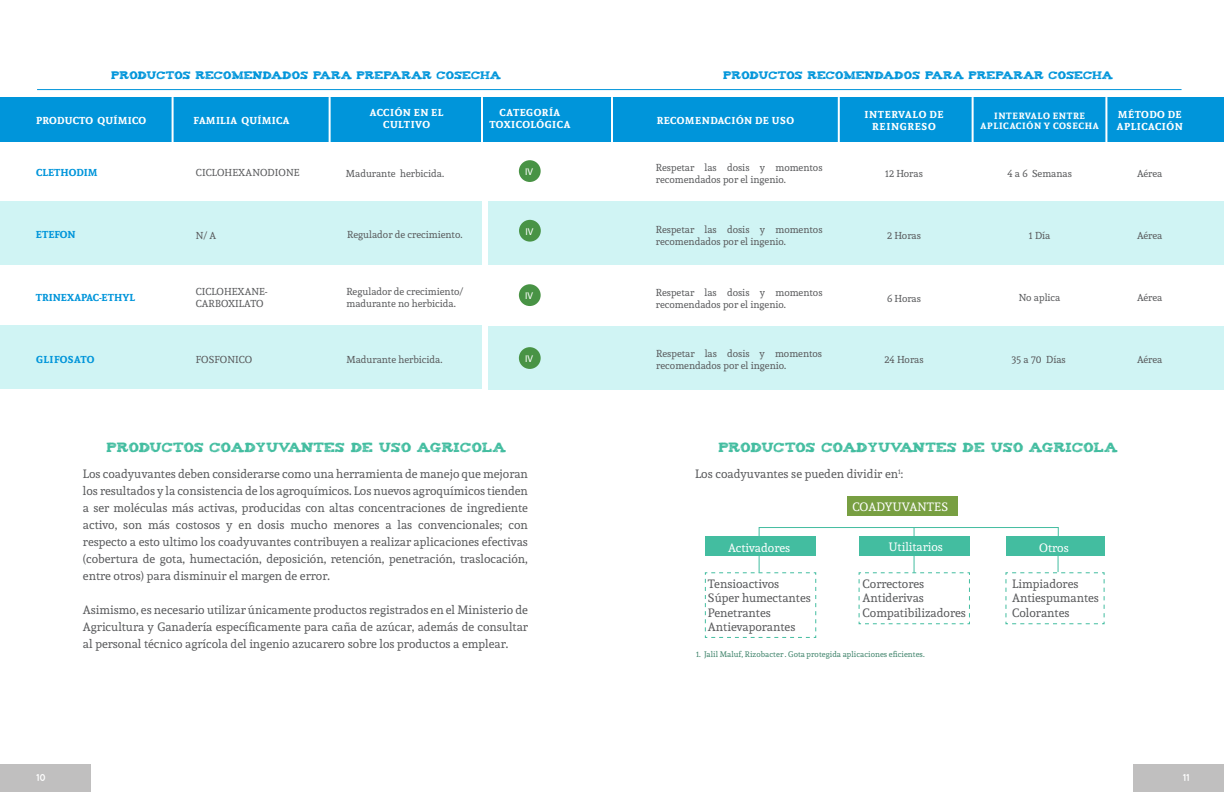
<style>
.page{position:relative;width:1224px;height:792px;background:#fff}
.page>*{position:absolute;margin:0;border:0;box-sizing:border-box;transform-origin:0 0}
.t1{font:12px/17px "Andada";color:#58595b}
.t2{font:12px "Andada";color:#fff}
.t3{font:12px "Andada";letter-spacing:.02em;color:#fff}
.t4{font:11px "Tiza";letter-spacing:.02em;color:#43bda0}
.t5{font:10px/12px "Andada";color:#58595b}
.t6{font:700 10px/12px "Andada";letter-spacing:.05em;color:#fff;text-align:center}
.t7{font:700 10px "Andada";color:#0095da}
.t8{font:700 10px "Andada";letter-spacing:.025em;color:#fff}
.t9{font:700 10px/12px "Andada";letter-spacing:.07em;color:#fff;text-align:center}
.t10{font:700 10px "Andada";letter-spacing:.04em;color:#0095da}
.t11{font:10px "Myriad Pro";color:#fff}
.t12{font:700 10px "Quicksand";color:#fff}
.t13{font:9px "Tiza";letter-spacing:.02em;color:#0095da}
.t14{font:700 9px/10.8px "Andada";letter-spacing:.07em;color:#fff;text-align:center}
.t15{font:8px "Andada";letter-spacing:.01em;color:#3e836a}
</style>
<div class="page">
<div style="left:0;top:765px;width:90px;height:27px;background:#c0bfbf"></div>
<div style="left:1134px;top:765px;width:90px;height:27px;background:#c0bfbf"></div>
<div style="left:519px;top:160px;width:22px;height:22px;background:#489345;border-radius:50%"></div>
<div style="left:489px;top:201px;width:735px;height:64px;background:#d0f4f4"></div>
<div style="left:489px;top:326px;width:735px;height:64px;background:#d0f4f4"></div>
<div style="left:0;top:201px;width:482px;height:64px;background:#d0f4f4"></div>
<div style="left:0;top:325px;width:482px;height:64px;background:#d0f4f4"></div>
<div style="left:1006px;top:536px;width:98px;height:19px;background:#43bda0"></div>
<hr style="left:914px;top:528px;width:1px;height:45px;background:#43bda0">
<div style="left:705px;top:536px;width:111px;height:19px;background:#43bda0"></div>
<div style="left:859px;top:536px;width:111px;height:19px;background:#43bda0"></div>
<div style="left:847px;top:497px;width:110px;height:19px;background:#789f42"></div>
<svg style="left:859px;top:572px;width:111px;height:53px"></svg>
<svg style="left:758px;top:527px;width:301px;height:9px"></svg>
<svg style="left:705px;top:555px;width:111px;height:83px"></svg>
<svg style="left:1005px;top:553px;width:100px;height:72px"></svg>
<hr style="left:37px;top:89px;width:1145px;height:1px;background:#0095da">
<div style="left:0;top:97px;width:1224px;height:44px;background:#0095da"></div>
<hr style="left:972px;top:97px;width:2px;height:50px;background:#fff">
<hr style="left:1105px;top:97px;width:2px;height:50px;background:#fff">
<hr style="left:838px;top:97px;width:2px;height:50px;background:#fff">
<hr style="left:611px;top:97px;width:2px;height:50px;background:#fff">
<hr style="left:329px;top:97px;width:2px;height:50px;background:#fff">
<hr style="left:481px;top:97px;width:2px;height:50px;background:#fff">
<hr style="left:172px;top:97px;width:2px;height:50px;background:#fff">
<div style="left:519px;top:220px;width:22px;height:22px;background:#489345;border-radius:50%"></div>
<div style="left:519px;top:284px;width:22px;height:22px;background:#489345;border-radius:50%"></div>
<div style="left:519px;top:347px;width:22px;height:22px;background:#489345;border-radius:50%"></div>
<p class="t13" style="left:111px;top:68px;width:391px">PRODUCTOS RECOMENDADOS PARA PREPARAR COSECHA</p>
<p class="t13" style="left:723px;top:68px;width:391px">PRODUCTOS RECOMENDADOS PARA PREPARAR COSECHA</p>
<p class="t8" style="left:36px;top:114px;width:112px">PRODUCTO QUÍMICO</p>
<p class="t8" style="left:193px;top:114px;width:97px">FAMILIA QUÍMICA</p>
<p class="t6" style="left:370px;top:107px;width:75px">ACCIÓN EN EL<br>CULTIVO</p>
<p class="t14" style="left:981px;top:110px;width:120px">INTERVALO ENTRE<br>APLICACIÓN Y COSECHA</p>
<p class="t6" style="left:489px;top:107px;width:82px">CATEGORÍA<br>TOXICOLÓGICA</p>
<p class="t6" style="left:657px;top:115px;width:139px">RECOMENDACIÓN DE USO</p>
<p class="t6" style="left:1117px;top:109px;width:67px;text-align:left">MÉTODO DE<br>APLICACIÓN</p>
<p class="t9" style="left:864px;top:109px;width:81px">INTERVALO DE<br>REINGRESO</p>
<p class="t5" style="left:656px;top:161px;width:168px">Respetar las dosis y momentos recomendados por el ingenio.</p>
<p class="t11" style="left:525px;top:166px;width:9px">IV</p>
<p class="t7" style="left:36px;top:166px;width:63px">CLETHODIM</p>
<p class="t5" style="left:196px;top:167px;width:105px">CICLOHEXANODIONE</p>
<p class="t5" style="left:346px;top:167px;width:100px">Madurante herbicida.</p>
<p class="t5" style="left:885px;top:168px;width:39px">12 Horas</p>
<p class="t5" style="left:1007px;top:168px;width:66px">4 a 6 Semanas</p>
<p class="t5" style="left:1137px;top:168px;width:27px">Aérea</p>
<p class="t5" style="left:656px;top:223px;width:168px">Respetar las dosis y momentos recomendados por el ingenio.</p>
<p class="t11" style="left:525px;top:225px;width:9px">IV</p>
<p class="t7" style="left:36px;top:228px;width:41px">ETEFON</p>
<p class="t5" style="left:196px;top:229px;width:22px">N/ A</p>
<p class="t5" style="left:347px;top:229px;width:117px">Regulador de crecimiento.</p>
<p class="t5" style="left:887px;top:229px;width:35px">2 Horas</p>
<p class="t5" style="left:1029px;top:229px;width:23px">1 Día</p>
<p class="t5" style="left:1137px;top:229px;width:27px">Aérea</p>
<p class="t5" style="left:346px;top:285px;width:118px">Regulador de crecimiento/ madurante no herbicida.</p>
<p class="t7" style="left:36px;top:290px;width:101px">TRINEXAPAC-ETHYL</p>
<p class="t5" style="left:196px;top:285px;width:73px">CICLOHEXANE-<br>CARBOXILATO</p>
<p class="t5" style="left:887px;top:292px;width:35px">6 Horas</p>
<p class="t5" style="left:1019px;top:291px;width:43px">No aplica</p>
<p class="t5" style="left:1137px;top:291px;width:27px">Aérea</p>
<p class="t5" style="left:656px;top:286px;width:168px">Respetar las dosis y momentos recomendados por el ingenio.</p>
<p class="t11" style="left:525px;top:290px;width:9px">IV</p>
<p class="t5" style="left:656px;top:347px;width:167px">Respetar las dosis y momentos recomendados por el ingenio.</p>
<p class="t5" style="left:884px;top:353px;width:41px">24 Horas</p>
<p class="t10" style="left:36px;top:352px;width:60px">GLIFOSATO</p>
<p class="t5" style="left:196px;top:353px;width:58px">FOSFONICO</p>
<p class="t5" style="left:346px;top:353px;width:98px">Madurante herbicida.</p>
<p class="t5" style="left:1012px;top:353px;width:55px">35 a 70 Días</p>
<p class="t5" style="left:1137px;top:353px;width:27px">Aérea</p>
<p class="t11" style="left:525px;top:353px;width:9px">IV</p>
<p class="t4" style="left:106px;top:439px;width:401px">PRODUCTOS COADYUVANTES DE USO AGRICOLA</p>
<p class="t1" style="left:83px;top:465px;width:447px;text-align:justify">Los coadyuvantes deben considerarse como una herramienta de manejo que mejoran los resultados y la consistencia de los agroquímicos. Los nuevos agroquímicos tienden a ser moléculas más activas, producidas con altas concentraciones de ingrediente activo, son más costosos y en dosis mucho menores a las convencionales; con respecto a esto ultimo los coadyuvantes contribuyen a realizar aplicaciones efectivas (cobertura de gota, humectación, deposición, retención, penetración, traslocación, entre otros) para disminuir el margen de error.</p>
<p class="t1" style="left:83px;top:601px;width:446px;text-align:justify">Asimismo, es necesario utilizar únicamente productos registrados en el Ministerio de Agricultura y Ganadería específicamente para caña de azúcar, además de consultar al personal técnico agrícola del ingenio azucarero sobre los productos a emplear.</p>
<p class="t4" style="left:718px;top:439px;width:401px">PRODUCTOS COADYUVANTES DE USO AGRICOLA</p>
<p class="t1" style="left:695px;top:465px;width:210px">Los coadyuvantes se pueden dividir en<sup>1</sup>:</p>
<p class="t3" style="left:852px;top:499px;width:97px">COADYUVANTES</p>
<p class="t2" style="left:728px;top:540px;width:64px">Activadores</p>
<p class="t2" style="left:889px;top:539px;width:56px">Utilitarios</p>
<p class="t1" style="left:708px;top:576px;width:104px;line-height:14.4px">Tensioactivos<br>Súper humectantes<br>Penetrantes<br>Antievaporantes</p>
<p class="t1" style="left:863px;top:576px;width:105px;line-height:14.4px">Correctores<br>Antiderivas<br>Compatibilizadores</p>
<p class="t1" style="left:1012px;top:576px;width:88px;line-height:14.4px">Limpiadores<br>Antiespumantes<br>Colorantes</p>
<p class="t15" style="left:696px;top:649px;width:230px">1. Jalil Maluf, Rizobacter . Gota protegida aplicaciones eficientes.</p>
<p class="t2" style="left:1039px;top:540px;width:31px">Otros</p>
<p class="t12" style="left:36px;top:771px;width:12px">10</p>
<p class="t12" style="left:1183px;top:771px;width:8px">11</p>
</div>
